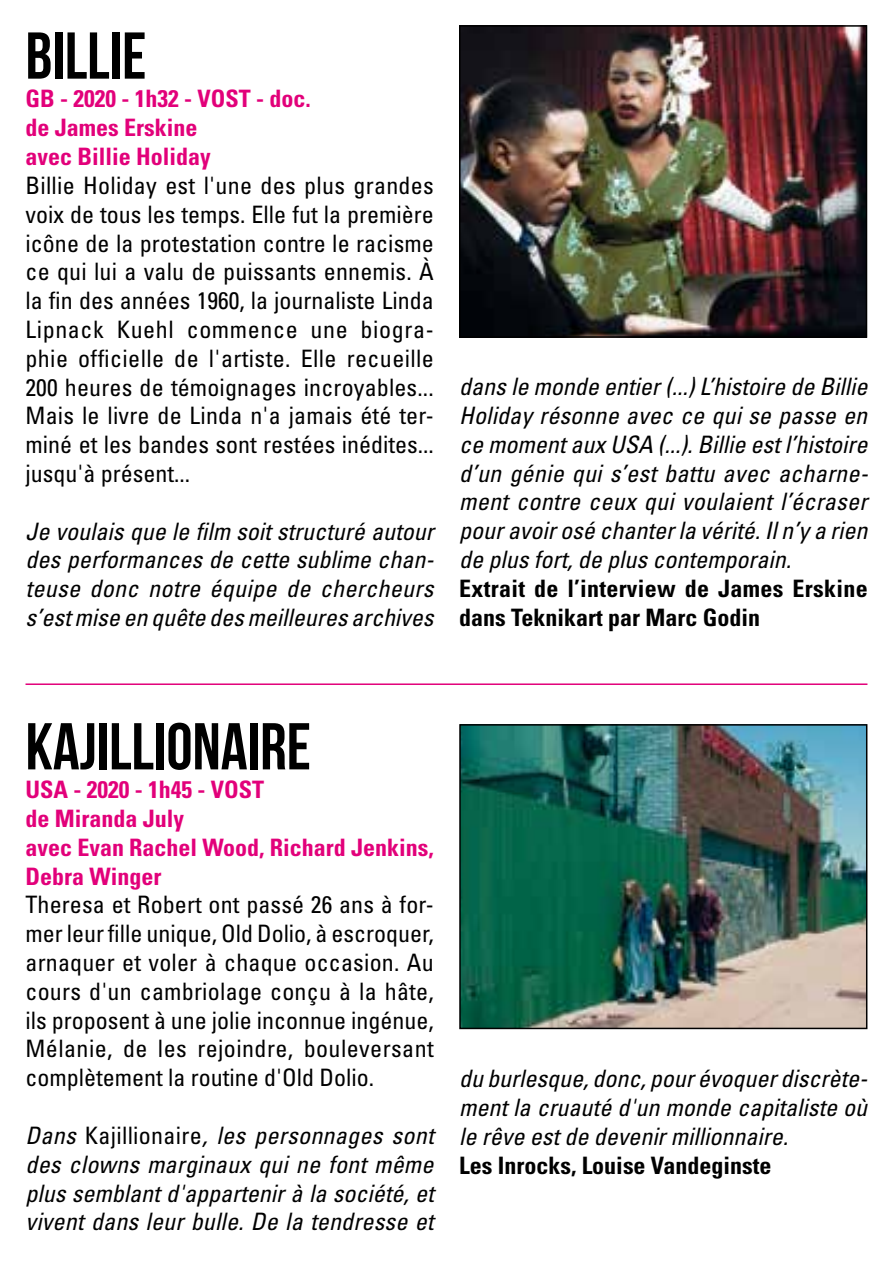
<style>
.page{position:relative;width:893px;height:1276px;background:#fff}
.page>*{position:absolute;margin:0;border:0;box-sizing:border-box;transform-origin:0 0}
.t1{font:66px "Bebas Neue";color:#000}
.t2{font:italic condensed 24px/28.8px "Univers";color:#000;text-align:justify}
.t3{font:condensed 24px/28.8px "Univers";color:#000;text-align:justify}
.t4{font:700 condensed 24px/28.8px "Univers";color:#e2007a}
.t5{font:700 condensed 24px/28.8px "Univers";color:#000}
.s1{font-style:normal}
</style>
<div class="page">
<img style="left:462px;top:727px;width:402px;height:299px">
<div style="left:459px;top:724px;width:408px;height:305px;border:2px solid #000"></div>
<hr style="left:26px;top:683px;width:841px;height:2px;background:#e2007a">
<img style="left:462px;top:28px;width:402px;height:307px">
<div style="left:459px;top:25px;width:408px;height:313px;border:2px solid #000"></div>
<h1 class="t1" style="left:26px;top:20px;width:122px">BILLIE</h1>
<p class="t4" style="left:26px;top:84px;width:287px">GB - 2020 - 1h32 - VOST - doc. de James Erskine<br>avec Billie Holiday</p>
<p class="t3" style="left:26px;top:171px;width:410px">Billie Holiday est l'une des plus grandes voix de tous les temps. Elle fut la première icône de la protestation contre le racisme ce qui lui a valu de puissants ennemis. À la fin des années 1960, la journaliste Linda Lipnack Kuehl commence une biogra&shy;phie officielle de l'artiste. Elle recueille 200 heures de témoignages incroyables...<br>Mais le livre de Linda n'a jamais été ter&shy;miné et les bandes sont restées inédites... jusqu'à présent...</p>
<p class="t2" style="left:26px;top:516px;width:410px">Je voulais que le film soit structuré autour des performances de cette sublime chan&shy;teuse donc notre équipe de chercheurs s’est mise en quête des meilleures archives</p>
<p class="t2" style="left:459px;top:372px;width:410px">dans le monde entier (...) L’histoire de Billie Holiday résonne avec ce qui se passe en ce moment aux USA (...). Billie est l’histoire d’un génie qui s’est battu avec acharne&shy;ment contre ceux qui voulaient l’écraser pour avoir osé chanter la vérité. Il n’y a rien de plus fort, de plus contemporain.</p>
<p class="t5" style="left:459px;top:574px;width:410px">Extrait de l’interview de James Erskine dans Teknikart par Marc Godin</p>
<h1 class="t1" style="left:26px;top:710px;width:287px">KAJILLIONAIRE</h1>
<p class="t4" style="left:26px;top:775px;width:410px">USA - 2020 - 1h45 - VOST<br>de Miranda July<br>avec Evan Rachel Wood, Richard Jenkins,<br>Debra Winger</p>
<p class="t3" style="left:26px;top:890px;width:410px">Theresa et Robert ont passé 26 ans à for&shy;mer leur fille unique, Old Dolio, à escroquer, arnaquer et voler à chaque occasion. Au cours d'un cambriolage conçu à la hâte, ils proposent à une jolie inconnue ingénue, Mélanie, de les rejoindre, bouleversant complètement la routine d'Old Dolio.</p>
<p class="t2" style="left:26px;top:1120px;width:410px">Dans <span class="s1">Kajillionaire</span>, les personnages sont des clowns marginaux qui ne font même plus semblant d'appartenir à la société, et vivent dans leur bulle. De la tendresse et</p>
<p class="t2" style="left:459px;top:1064px;width:410px">du burlesque, donc, pour évoquer discrète&shy;ment la cruauté d'un monde capitaliste où le rêve est de devenir millionnaire.</p>
<p class="t5" style="left:459px;top:1151px;width:314px">Les Inrocks, Louise Vandeginste</p>
</div>
